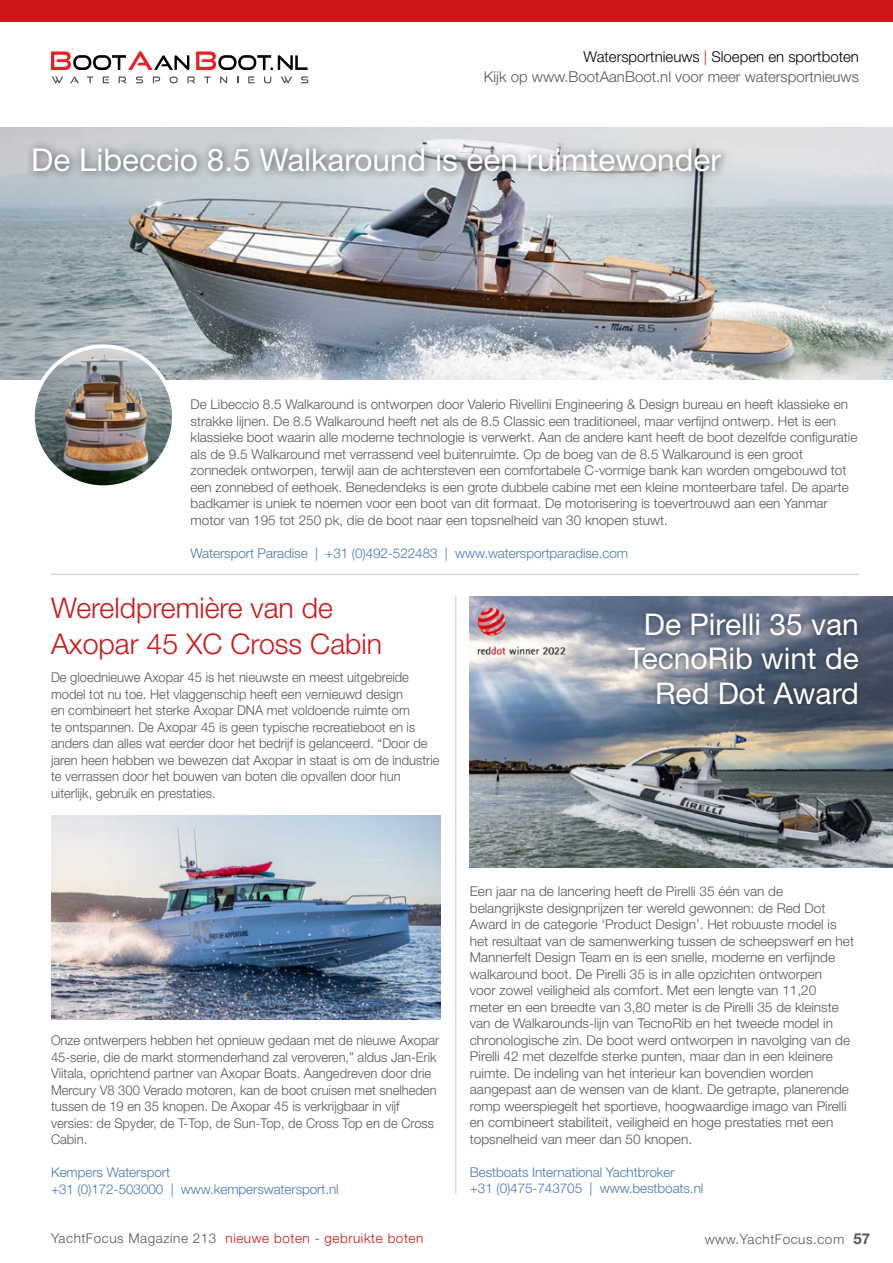
<style>
.page{position:relative;width:893px;height:1263px;background:#fff}
.page>*{position:absolute;margin:0;border:0;box-sizing:border-box;transform-origin:0 0}
.t1{font:31.5px "Helvetica Neue LT Std";color:#fff}
.t2{font:30px/34.5px "Helvetica Neue LT Std";color:#fff;text-align:right}
.t3{font:300 28.5px/36px "Helvetica Neue LT Std";color:#cd1719}
.t4{font:300 15px/20px "Helvetica Neue LT Std";color:#575756;text-align:right}
.t5{font:300 13.5px/16.5px "Helvetica Neue LT Std";color:#575756}
.t6{font:300 13.5px/16.5px "Helvetica Neue LT Std";color:#575756;scale:.96 1}
.t7{font:300 13.5px/16.5px "Helvetica Neue LT Std";letter-spacing:-.005em;color:#4a77ac}
.t8{font:300 13.5px "Helvetica Neue LT Std";letter-spacing:.04em;color:#cd1719}
.t9{font:300 13.5px "Helvetica Neue LT Std";letter-spacing:.04em;color:#575756}
.s1{color:#000}
.s2{color:#cd1719}
.s3{color:#575756}
.s4{font-weight:700;font-size:15px}
</style>
<div class="page">
<div style="left:0;top:0;width:893px;height:21px;background:#cd1719"></div>
<svg style="left:51px;top:51px;width:138px;height:19px"></svg>
<svg style="left:196px;top:51px;width:112px;height:19px"></svg>
<svg style="left:52px;top:77px;width:11px;height:6px"></svg>
<svg style="left:70px;top:76px;width:9px;height:7px"></svg>
<svg style="left:87px;top:77px;width:6px;height:6px"></svg>
<svg style="left:103px;top:77px;width:6px;height:6px"></svg>
<svg style="left:119px;top:77px;width:7px;height:6px"></svg>
<svg style="left:136px;top:77px;width:7px;height:6px"></svg>
<svg style="left:153px;top:77px;width:7px;height:6px"></svg>
<svg style="left:170px;top:77px;width:8px;height:6px"></svg>
<svg style="left:187px;top:77px;width:8px;height:6px"></svg>
<svg style="left:204px;top:77px;width:7px;height:6px"></svg>
<svg style="left:220px;top:76px;width:7px;height:7px"></svg>
<svg style="left:248px;top:77px;width:6px;height:6px"></svg>
<svg style="left:264px;top:77px;width:7px;height:6px"></svg>
<svg style="left:281px;top:77px;width:11px;height:6px"></svg>
<svg style="left:301px;top:77px;width:7px;height:6px"></svg>
<img style="left:0;top:127px;width:893px;height:252px">
<hr style="left:51px;top:574px;width:808px;height:1px;background:#dadada">
<hr style="left:455px;top:596px;width:1px;height:598px;background:#dadada">
<div style="left:27px;top:139px;width:705px;height:41px;background:#000;opacity:.65"></div>
<img style="left:51px;top:815px;width:389px;height:204px">
<img style="left:470px;top:596px;width:423px;height:272px">
<div style="left:623px;top:609px;width:240px;height:99px;background:#000;opacity:.35"></div>
<img style="left:33px;top:346px;width:141px;height:141px;border-radius:70px">
<div style="left:31px;top:344px;width:145px;height:145px;border:4px solid #fff;border-radius:50%"></div>
<p class="t4" style="left:484px;top:46px;width:377px"><span class="s1">Watersportnieuws</span> <span class="s2">|</span> <span class="s1">Sloepen en sportboten<br></span>Kijk op www.BootAanBoot.nl voor meer watersportnieuws</p>
<h1 class="t1" style="left:31px;top:141px;width:691px">De Libeccio 8.5 Walkaround is een ruimtewonder</h1>
<p class="t5" style="left:191px;top:396px;width:668px">De Libeccio 8.5 Walkaround is ontworpen door Valerio Rivellini Engineering &amp; Design bureau en heeft klassieke en strakke lijnen. De 8.5 Walkaround heeft net als de 8.5 Classic een traditioneel, maar verfijnd ontwerp. Het is een klassieke boot waarin alle moderne technologie is verwerkt. Aan de andere kant heeft de boot dezelfde configuratie als de 9.5 Walkaround met verrassend veel buitenruimte. Op de boeg van de 8.5 Walkaround is een groot zonnedek ontworpen, terwijl aan de achtersteven een comfortabele C-vormige bank kan worden omgebouwd tot een zonnebed of eethoek. Benedendeks is een grote dubbele cabine met een kleine monteerbare tafel. De aparte badkamer is uniek te noemen voor een boot van dit formaat. De motorisering is toevertrouwd aan een Yanmar motor van 195 tot 250 pk, die de boot naar een topsnelheid van 30 knopen stuwt.</p>
<p class="t7" style="left:191px;top:544px;width:439px">Watersport Paradise | +31 (0)492-522483 | www.watersportparadise.com</p>
<h3 class="t3" style="left:51px;top:589px;width:333px">Wereldpremière van de<br>Axopar 45 XC Cross Cabin</h3>
<p class="t6" style="left:51px;top:669px;width:406px">De gloednieuwe Axopar 45 is het nieuwste en meest uitgebreide model tot nu toe. Het vlaggenschip heeft een vernieuwd design<br>en combineert het sterke Axopar DNA met voldoende ruimte om<br>te ontspannen. De Axopar 45 is geen typische recreatieboot en is anders dan alles wat eerder door het bedrijf is gelanceerd. “Door de jaren heen hebben we bewezen dat Axopar in staat is om de industrie te verrassen door het bouwen van boten die opvallen door hun uiterlijk, gebruik en prestaties.</p>
<h2 class="t2" style="left:628px;top:606px;width:233px">De Pirelli 35 van<br>TecnoRib wint de<br>Red Dot Award</h2>
<p class="t6" style="left:51px;top:1032px;width:406px">Onze ontwerpers hebben het opnieuw gedaan met de nieuwe Axopar 45-serie, die de markt stormenderhand zal veroveren,” aldus Jan-Erik Viitala, oprichtend partner van Axopar Boats. Aangedreven door drie Mercury V8 300 Verado motoren, kan de boot cruisen met snelheden tussen de 19 en 35 knopen. De Axopar 45 is verkrijgbaar in vijf versies: de Spyder, de T-Top, de Sun-Top, de Cross Top en de Cross Cabin.</p>
<p class="t7" style="left:51px;top:1164px;width:289px">Kempers Watersport<br>+31 (0)172-503000 | www.kemperswatersport.nl</p>
<p class="t5" style="left:470px;top:883px;width:386px">Een jaar na de lancering heeft de Pirelli 35 één van de belangrijkste designprijzen ter wereld gewonnen: de Red Dot Award in de categorie ‘Product Design’. Het robuuste model is het resultaat van de samenwerking tussen de scheepswerf en het Mannerfelt Design Team en is een snelle, moderne en verfijnde walkaround boot. De Pirelli 35 is in alle opzichten ontworpen<br>voor zowel veiligheid als comfort. Met een lengte van 11,20<br>meter en een breedte van 3,80 meter is de Pirelli 35 de kleinste van de Walkarounds-lijn van TecnoRib en het tweede model in chronologische zin. De boot werd ontworpen in navolging van de Pirelli 42 met dezelfde sterke punten, maar dan in een kleinere ruimte. De indeling van het interieur kan bovendien worden aangepast aan de wensen van de klant. De getrapte, planerende romp weerspiegelt het sportieve, hoogwaardige imago van Pirelli en combineert stabiliteit, veiligheid en hoge prestaties met een topsnelheid van meer dan 50 knopen.</p>
<p class="t7" style="left:470px;top:1163px;width:235px">Bestboats International Yachtbroker<br>+31 (0)475-743705 | www.bestboats.nl</p>
<p class="t8" style="left:51px;top:1229px;width:374px"><span class="s3">YachtFocus Magazine 213</span> nieuwe boten - gebruikte boten</p>
<p class="t9" style="left:705px;top:1231px;width:167px">www.YachtFocus.com <span class="s4">57</span></p>
</div>
